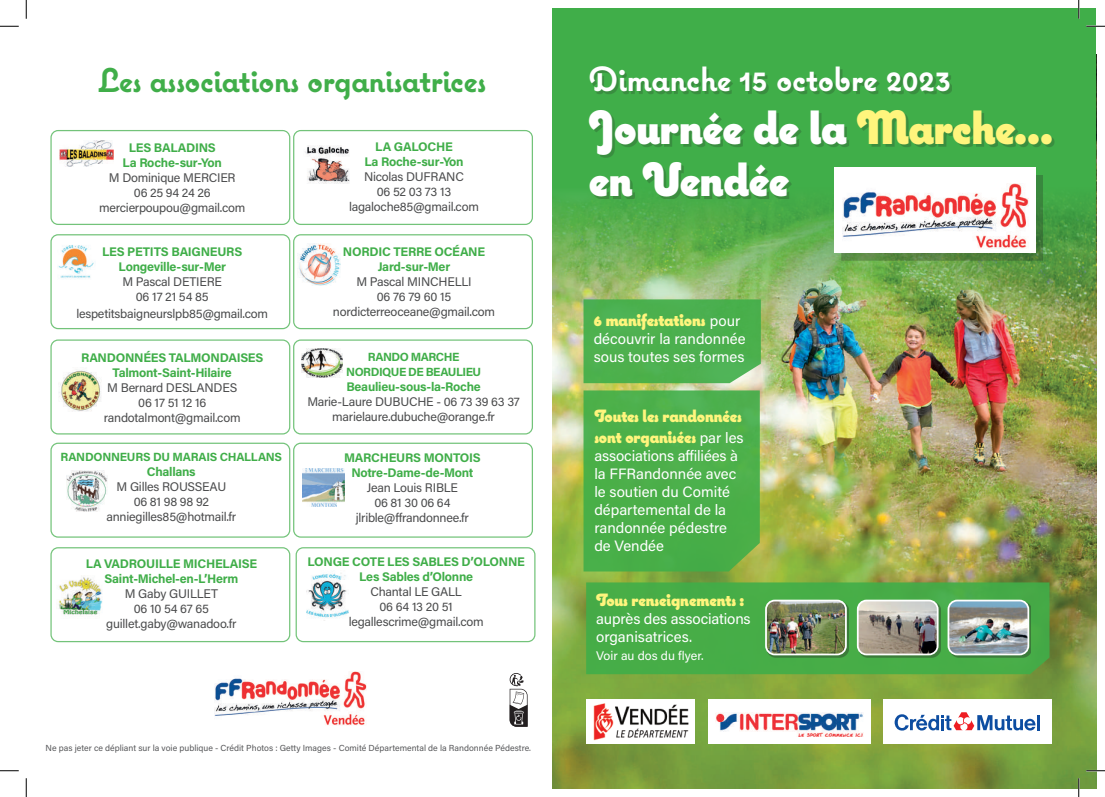
<style>
.page{position:relative;width:1105px;height:797px;background:#fff}
.page>*{position:absolute;margin:0;border:0;box-sizing:border-box;transform-origin:0 0}
.t1{font:900 47.25px/52px "Coquette";color:#fff}
.t2{font:700 34.5px "Coquette";letter-spacing:-.01em;color:#fff}
.t3{font:700 33.75px "Coquette";letter-spacing:-.02em;color:#40ae49}
.t4{font:900 17.5px/21px "Coquette";color:#fff57d}
.t5{font:15px/18px "Acumin Pro";color:#fff}
.t6{font:12.5px/15px "Acumin Pro";letter-spacing:-.02em;color:#4b4c4d;text-align:center}
.t7{font:700 12.5px/15px "Acumin Pro";letter-spacing:-.02em;color:#40ae49;text-align:center}
.t8{font:12.5px "Acumin Pro";color:#fff}
.t9{font:700 11.88px/15px "Acumin Pro";letter-spacing:-.025em;color:#40ae49;text-align:center}
.t10{font:8.75px "Acumin Pro";color:#57585a}
.s1{color:#fff57d}
.s2{font-family:"Acumin Pro";font-weight:400;font-size:15px;color:#fff}
</style>
<div class="page">
<img style="left:306px;top:573px;width:43px;height:45px">
<img style="left:60px;top:140px;width:54px;height:27px">
<img style="left:552px;top:329px;width:544px;height:459px">
<img style="left:552px;top:9px;width:544px;height:320px">
<img style="left:214px;top:672px;width:152px;height:53px">
<div style="left:50px;top:130px;width:240px;height:95px;border:1px solid #40ae49;border-radius:7px"></div>
<div style="left:50px;top:234px;width:240px;height:95px;border:1px solid #40ae49;border-radius:7px"></div>
<div style="left:50px;top:339px;width:240px;height:95px;border:1px solid #40ae49;border-radius:7px"></div>
<div style="left:293px;top:442px;width:240px;height:95px;border:1px solid #40ae49;border-radius:7px"></div>
<div style="left:293px;top:130px;width:240px;height:95px;border:1px solid #40ae49;border-radius:7px"></div>
<div style="left:293px;top:234px;width:240px;height:95px;border:1px solid #40ae49;border-radius:7px"></div>
<div style="left:293px;top:339px;width:240px;height:95px;border:1px solid #40ae49;border-radius:7px"></div>
<div style="left:50px;top:442px;width:240px;height:95px;border:1px solid #40ae49;border-radius:7px"></div>
<div style="left:50px;top:547px;width:240px;height:95px;border:1px solid #40ae49;border-radius:7px"></div>
<div style="left:841px;top:175px;width:202px;height:85px;background:#231f20;opacity:.26"></div>
<div style="left:834px;top:168px;width:202px;height:85px;background:#fff"></div>
<img style="left:842px;top:199px;width:186px;height:50px">
<div style="left:586px;top:699px;width:109px;height:45px;background:#fff"></div>
<img style="left:593px;top:703px;width:96px;height:38px">
<div style="left:708px;top:699px;width:163px;height:45px;background:#fff"></div>
<img style="left:715px;top:712px;width:148px;height:24px">
<div style="left:883px;top:699px;width:168px;height:45px;background:#fff"></div>
<hr style="left:1037px;top:715px;width:3px;height:15px;background:#0d4da1">
<svg style="left:895px;top:712px;width:140px;height:18px"></svg>
<div style="left:583px;top:299px;width:178px;height:84px;background:#4cb04f"></div>
<div style="left:583px;top:390px;width:177px;height:181px;background:#4baf49"></div>
<div style="left:586px;top:582px;width:463px;height:92px;background:#47ad47"></div>
<div style="left:767px;top:601px;width:82px;height:56px;background:#231f20;opacity:.35"></div>
<img style="left:766px;top:600px;width:80px;height:54px">
<div style="left:765px;top:599px;width:82px;height:56px;border:2px solid #fff;border-radius:9px"></div>
<div style="left:949px;top:601px;width:82px;height:56px;background:#231f20;opacity:.35"></div>
<img style="left:948px;top:600px;width:80px;height:54px">
<div style="left:947px;top:599px;width:82px;height:56px;border:2px solid #fff;border-radius:9px"></div>
<div style="left:859px;top:601px;width:82px;height:56px;background:#231f20;opacity:.35"></div>
<img style="left:858px;top:600px;width:80px;height:54px">
<div style="left:857px;top:599px;width:81px;height:56px;border:2px solid #fff;border-radius:9px"></div>
<div style="left:592px;top:112px;width:462px;height:87px;background:#231f20;opacity:.22"></div>
<div style="left:592px;top:69px;width:360px;height:25px;background:#231f20;opacity:.22"></div>
<div style="left:296px;top:547px;width:239px;height:95px;border:1px solid #40ae49;border-radius:7px"></div>
<img style="left:305px;top:145px;width:45px;height:38px">
<img style="left:302px;top:348px;width:40px;height:29px">
<img style="left:59px;top:576px;width:44px;height:39px">
<img style="left:59px;top:370px;width:42px;height:42px">
<img style="left:299px;top:243px;width:42px;height:42px">
<img style="left:58px;top:245px;width:36px;height:34px">
<svg style="left:311px;top:472px;width:34px;height:35px"></svg>
<img style="left:302px;top:468px;width:42px;height:38px">
<img style="left:66px;top:470px;width:42px;height:41px">
<svg style="left:509px;top:673px;width:19px;height:54px"></svg>
<svg style="left:0;top:25px;width:19px;height:2px"></svg>
<svg style="left:1086px;top:25px;width:19px;height:2px"></svg>
<svg style="left:0;top:770px;width:19px;height:1px"></svg>
<svg style="left:1086px;top:770px;width:19px;height:1px"></svg>
<svg style="left:25px;top:0;width:2px;height:19px"></svg>
<svg style="left:25px;top:778px;width:2px;height:19px"></svg>
<svg style="left:1078px;top:0;width:1px;height:19px"></svg>
<svg style="left:1078px;top:778px;width:1px;height:19px"></svg>
<h3 class="t3" style="left:98px;top:59px;width:390px">Les associations organisatrices</h3>
<p class="t7" style="left:123px;top:139px;width:101px">LES BALADINS<br>La Roche-sur-Yon</p>
<p class="t6" style="left:99px;top:169px;width:148px">M Dominique MERCIER<br>06 25 94 24 26 mercierpoupou@gmail.com</p>
<p class="t7" style="left:102px;top:243px;width:142px">LES PETITS BAIGNEURS<br>Longeville-sur-Mer</p>
<p class="t6" style="left:122px;top:273px;width:101px">M Pascal DETIERE<br>06 17 21 54 85</p>
<p class="t6" style="left:76px;top:306px;width:193px">lespetitsbaigneurslpb85@gmail.com</p>
<p class="t7" style="left:81px;top:349px;width:184px">RANDONNÉES TALMONDAISES<br>Talmont-Saint-Hilaire</p>
<p class="t6" style="left:104px;top:379px;width:138px">M Bernard DESLANDES<br>06 17 51 12 16 randotalmont@gmail.com</p>
<p class="t9" style="left:61px;top:449px;width:223px">RANDONNEURS DU MARAIS CHALLANS</p>
<p class="t7" style="left:147px;top:464px;width:50px">Challans</p>
<p class="t6" style="left:106px;top:479px;width:131px">M Gilles ROUSSEAU<br>06 81 98 98 92 anniegilles85@hotmail.fr</p>
<p class="t7" style="left:86px;top:555px;width:173px">LA VADROUILLE MICHELAISE<br>Saint-Michel-en-L’Herm</p>
<p class="t6" style="left:106px;top:585px;width:132px">M Gaby GUILLET<br>06 10 54 67 65 guillet.gaby@wanadoo.fr</p>
<p class="t7" style="left:364px;top:139px;width:101px">LA GALOCHE<br>La Roche-sur-Yon</p>
<p class="t6" style="left:349px;top:169px;width:131px">Nicolas DUFRANC<br>06 52 03 73 13 lagaloche85@gmail.com</p>
<p class="t7" style="left:343px;top:243px;width:144px">NORDIC TERRE OCÉANE<br>Jard-sur-Mer</p>
<p class="t6" style="left:333px;top:273px;width:164px">M Pascal MINCHELLI<br>06 76 79 60 15 nordicterreoceane@gmail.com</p>
<p class="t9" style="left:346px;top:349px;width:136px">RANDO MARCHE<br>NORDIQUE DE BEAULIEU</p>
<p class="t7" style="left:346px;top:379px;width:136px">Beaulieu-sous-la-Roche</p>
<p class="t6" style="left:307px;top:394px;width:214px">Marie-Laure DUBUCHE - 06 73 39 63 37 marielaure.dubuche@orange.fr</p>
<p class="t7" style="left:344px;top:449px;width:138px">MARCHEURS MONTOIS<br>Notre-Dame-de-Mont</p>
<p class="t6" style="left:356px;top:479px;width:115px">Jean Louis RIBLE<br>06 81 30 06 64 jlrible@ffrandonnee.fr</p>
<p class="t7" style="left:307px;top:554px;width:219px">LONGE COTE LES SABLES D’OLONNE<br>Les Sables d’Olonne</p>
<p class="t6" style="left:349px;top:584px;width:137px">Chantal LE GALL<br>06 64 13 20 51 legallescrime@gmail.com</p>
<p class="t10" style="left:46px;top:741px;width:487px">Ne pas jeter ce dépliant sur la voie publique - Crédit Photos : Getty Images - Comité Départemental de la Randonnée Pédestre.</p>
<h2 class="t2" style="left:589px;top:58px;width:363px">Dimanche 15 octobre 2023</h2>
<h1 class="t1" style="left:589px;top:102px;width:466px">Journée de la <span class="s1">Marche... </span>en Vendée</h1>
<h3 class="t4" style="left:594px;top:309px;width:148px">6 manifestations <span class="s2">pour</span></h3>
<p class="t5" style="left:594px;top:329px;width:153px">découvrir la randonnée sous toutes ses formes</p>
<h3 class="t4" style="left:594px;top:405px;width:151px">Toutes les randonnées sont organisées <span class="s2">par les</span></h3>
<p class="t5" style="left:594px;top:446px;width:145px">associations affiliées à la FFRandonnée avec le soutien du Comité départemental de la randonnée pédestre de Vendée</p>
<h3 class="t4" style="left:596px;top:589px;width:150px">Tous renseignements :</h3>
<p class="t5" style="left:596px;top:609px;width:156px">auprès des associations organisatrices.</p>
<p class="t8" style="left:596px;top:647px;width:109px">Voir au dos du flyer.</p>
</div>
